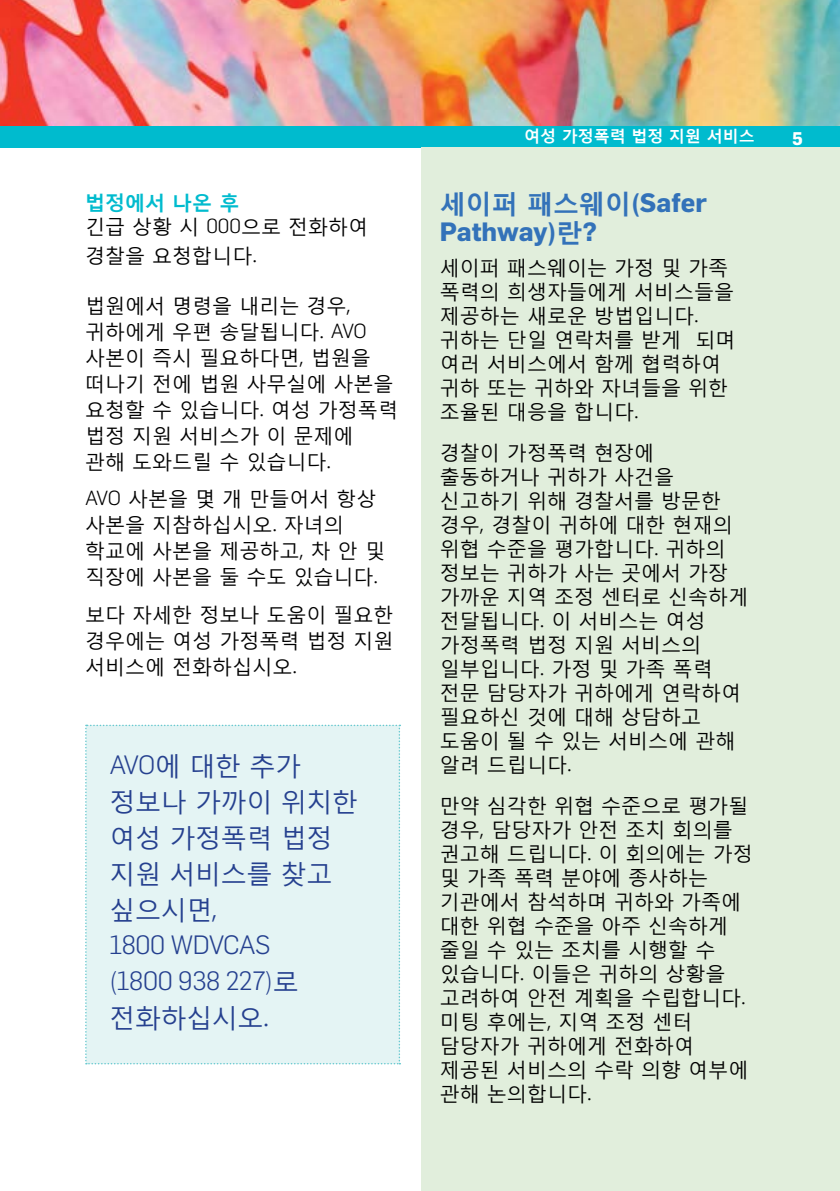
<style>
.page{position:relative;width:840px;height:1191px;background:#fff}
.page>*{position:absolute;margin:0;border:0;box-sizing:border-box;transform-origin:0 0}
.t1{font:26px/36px "Malgun Gothic";letter-spacing:-.015em;color:#25408f}
.t2{font:300 26px/36px "Flama";letter-spacing:-.015em;color:#25408f}
.t3{font:700 26px "Malgun Gothic";color:#3372b9}
.t4{font:700 26px "Flama";letter-spacing:-.005em;color:#3372b9}
.t5{font:20px/24px "Malgun Gothic";color:#000}
.t6{font:700 18px "Flama";color:#fff}
.t7{font:700 16px "Malgun Gothic";color:#fff}
.s1{font-weight:700;color:#00bbce}
.s2{font-family:"Flama";font-weight:300}
.s3{font-family:"Malgun Gothic";font-weight:400}
.s4{font-family:"Flama"}
.s5{font-family:"Malgun Gothic"}
</style>
<div class="page">
<img style="left:0;top:0;width:839px;height:126px">
<div style="left:0;top:126px;width:839px;height:21px;background:#00bbce"></div>
<div style="left:421px;top:147px;width:418px;height:1044px;background:#e1eedc"></div>
<div style="left:85px;top:724px;width:315px;height:340px;background:#e4f4f4"></div>
<p class="t5" style="left:85px;top:190px;width:284px"><span class="s1">법정에서 나온 후<br></span>긴급 상황 시 <span class="s2">000</span>으로 전화하여</p>
<p class="t5" style="left:85px;top:243px;width:173px">경찰을 요청합니다.</p>
<p class="t5" style="left:85px;top:292px;width:314px;line-height:26px">법원에서 명령을 내리는 경우, 귀하에게 우편 송달됩니다. <span class="s2">AVO </span>사본이 즉시 필요하다면, 법원을 떠나기 전에 법원 사무실에 사본을 요청할 수 있습니다. 여성 가정폭력 법정 지원 서비스가 이 문제에 관해 도와드릴 수 있습니다.</p>
<p class="t5" style="left:85px;top:485px;width:301px;line-height:26px"><span class="s2">AVO</span> 사본을 몇 개 만들어서 항상 사본을 지참하십시오. 자녀의 학교에 사본을 제공하고, 차 안 및 직장에 사본을 둘 수도 있습니다.</p>
<p class="t5" style="left:85px;top:601px;width:310px;line-height:26px;text-align:justify">보다 자세한 정보나 도움이 필요한 경우에는 여성 가정폭력 법정 지원 서비스에 전화하십시오.</p>
<h1 class="t1" style="left:109px;top:746px;width:250px"><span class="s2">AVO</span>에 대한 추가 정보나 가까이 위치한 여성 가정폭력 법정 지원 서비스를 찾고 싶으시면,</h1>
<h1 class="t2" style="left:109px;top:925px;width:191px">1800 WDVCAS (1800 938 227)<span class="s3">로</span></h1>
<h1 class="t1" style="left:109px;top:998px;width:161px">전화하십시오.</h1>
<p class="t7" style="left:524px;top:126px;width:232px">여성 가정폭력 법정 지원 서비스</p>
<p class="t6" style="left:791px;top:126px;width:12px">5</p>
<h1 class="t3" style="left:439px;top:187px;width:268px">세이퍼 패스웨이<span class="s4">(Safer</span></h1>
<h1 class="t4" style="left:439px;top:213px;width:158px">Pathway)<span class="s5">란</span>?</h1>
<p class="t5" style="left:439px;top:255px;width:297px">세이퍼 패스웨이는 가정 및 가족 폭력의 희생자들에게 서비스들을 제공하는 새로운 방법입니다. 귀하는 단일 연락처를 받게 되며 여러 서비스에서 함께 협력하여 귀하 또는 귀하와 자녀들을 위한 조율된 대응을 합니다.</p>
<p class="t5" style="left:439px;top:440px;width:310px">경찰이 가정폭력 현장에 출동하거나 귀하가 사건을 신고하기 위해 경찰서를 방문한 경우, 경찰이 귀하에 대한 현재의 위협 수준을 평가합니다. 귀하의 정보는 귀하가 사는 곳에서 가장 가까운 지역 조정 센터로 신속하게 전달됩니다. 이 서비스는 여성 가정폭력 법정 지원 서비스의 일부입니다. 가정 및 가족 폭력 전문 담당자가 귀하에게 연락하여 필요하신 것에 대해 상담하고 도움이 될 수 있는 서비스에 관해 알려 드립니다.</p>
<p class="t5" style="left:439px;top:793px;width:314px">만약 심각한 위협 수준으로 평가될 경우, 담당자가 안전 조치 회의를 권고해 드립니다. 이 회의에는 가정 및 가족 폭력 분야에 종사하는 기관에서 참석하며 귀하와 가족에 대한 위협 수준을 아주 신속하게 줄일 수 있는 조치를 시행할 수 있습니다. 이들은 귀하의 상황을 고려하여 안전 계획을 수립합니다. 미팅 후에는, 지역 조정 센터 담당자가 귀하에게 전화하여 제공된 서비스의 수락 의향 여부에 관해 논의합니다.</p>
</div>
